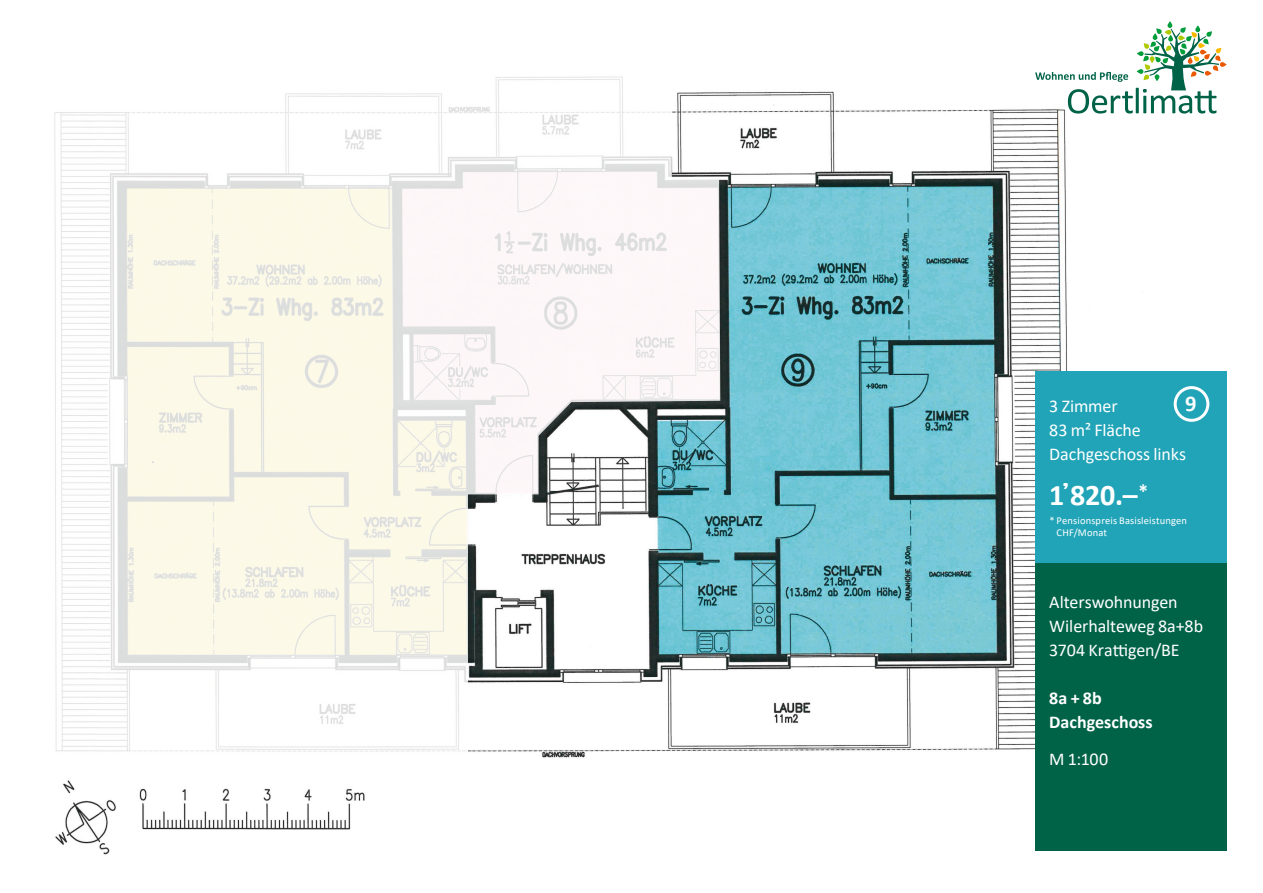
<style>
.page{position:relative;width:1263px;height:893px;background:#fff}
.page>*{position:absolute;margin:0;border:0;box-sizing:border-box;transform-origin:0 0}
.t1{font:700 30px "Calibri";color:#fff}
.t2{font:700 22.5px "Calibri";color:#fff}
.t3{font:18px/24px "Calibri";letter-spacing:-.005em;color:#fff}
.t4{font:700 18px/24px "Calibri";color:#fff}
.t5{font:10.5px/12px "Calibri";letter-spacing:.015em;color:#fff}
</style>
<div class="page">
<img style="left:55px;top:64px;width:1172px;height:791px">
<div style="left:1035px;top:562px;width:191px;height:288px;background:#006347"></div>
<div style="left:1035px;top:371px;width:191px;height:191px;background:#21a4b7"></div>
<div style="left:1174px;top:386px;width:35px;height:36px;border:3px solid #fff;border-radius:50%"></div>
<svg style="left:54px;top:64px;width:666px;height:715px"></svg>
<svg style="left:1035px;top:21px;width:191px;height:93px"></svg>
<p class="t2" style="left:1185px;top:387px;width:13px">9</p>
<p class="t3" style="left:1049px;top:394px;width:138px">3 Zimmer<br>83 m² Fläche<br>Dachgeschoss links</p>
<h1 class="t1" style="left:1049px;top:474px;width:100px">1 ̓820.–<sup>*</sup></h1>
<p class="t5" style="left:1057px;top:515px;width:132px;text-indent:-7px">* Pensionspreis Basisleistungen<br>CHF/Monat</p>
<p class="t3" style="left:1049px;top:589px;width:155px">Alterswohnungen<br>Wilerhalteweg 8a+8b<br>3704 Krattigen/BE</p>
<p class="t4" style="left:1049px;top:685px;width:105px">8a + 8b<br>Dachgeschoss</p>
<p class="t3" style="left:1049px;top:747px;width:60px">M 1:100</p>
</div>
